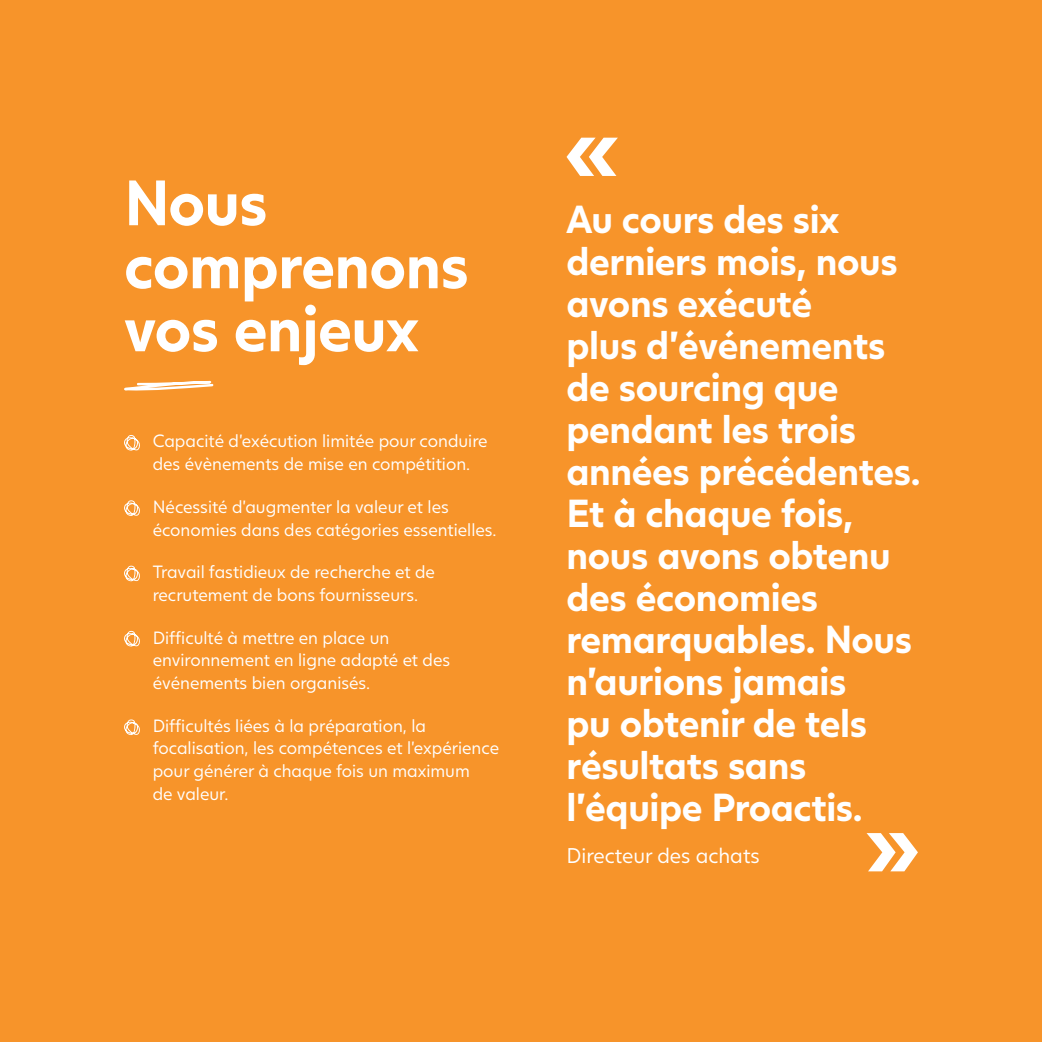
<style>
.page{position:relative;width:1042px;height:1042px;background:#f7942a}
.page>*{position:absolute;margin:0;border:0;box-sizing:border-box;transform-origin:0 0}
.t1{font:700 63px/63px "Juli Sans";letter-spacing:-.01em;color:#fff}
.t2{font:700 38.5px/42px "Juli Sans";letter-spacing:-.01em;color:#fff}
.t3{font:21px "Juli Sans";color:#fff}
.t4{font:17.5px/22.8px "Juli Sans";color:#fff}
</style>
<div class="page">
<svg style="left:124px;top:435px;width:16px;height:16px"></svg>
<svg style="left:124px;top:500px;width:16px;height:16px"></svg>
<svg style="left:124px;top:630px;width:16px;height:17px"></svg>
<svg style="left:124px;top:565px;width:16px;height:17px"></svg>
<svg style="left:124px;top:719px;width:16px;height:16px"></svg>
<svg style="left:124px;top:381px;width:90px;height:10px"></svg>
<svg style="left:566px;top:138px;width:52px;height:38px"></svg>
<svg style="left:866px;top:833px;width:52px;height:38px"></svg>
<h1 class="t1" style="left:124px;top:164px;width:346px">Nous comprenons vos enjeux</h1>
<p class="t4" style="left:153px;top:428px;width:336px">Capacité d’exécution limitée pour conduire des évènements de mise en compétition.</p>
<p class="t4" style="left:153px;top:494px;width:345px">Nécessité d’augmenter la valeur et les économies dans des catégories essentielles.</p>
<p class="t4" style="left:153px;top:559px;width:284px">Travail fastidieux de recherche et de recrutement de bons fournisseurs.</p>
<p class="t4" style="left:153px;top:624px;width:299px">Difficulté à mettre en place un environnement en ligne adapté et des événements bien organisés.</p>
<p class="t4" style="left:153px;top:713px;width:348px">Difficultés liées à la préparation, la focalisation, les compétences et l’expérience pour générer à chaque fois un maximum<br>de valeur.</p>
<p class="t2" style="left:566px;top:194px;width:356px">Au cours des six derniers mois, nous avons exécuté<br>plus d’événements de sourcing que pendant les trois années précédentes.<br>Et à chaque fois, nous avons obtenu des économies remarquables. Nous n’aurions jamais<br>pu obtenir de tels résultats sans l’équipe Proactis.</p>
<p class="t3" style="left:567px;top:840px;width:195px">Directeur des achats</p>
</div>
